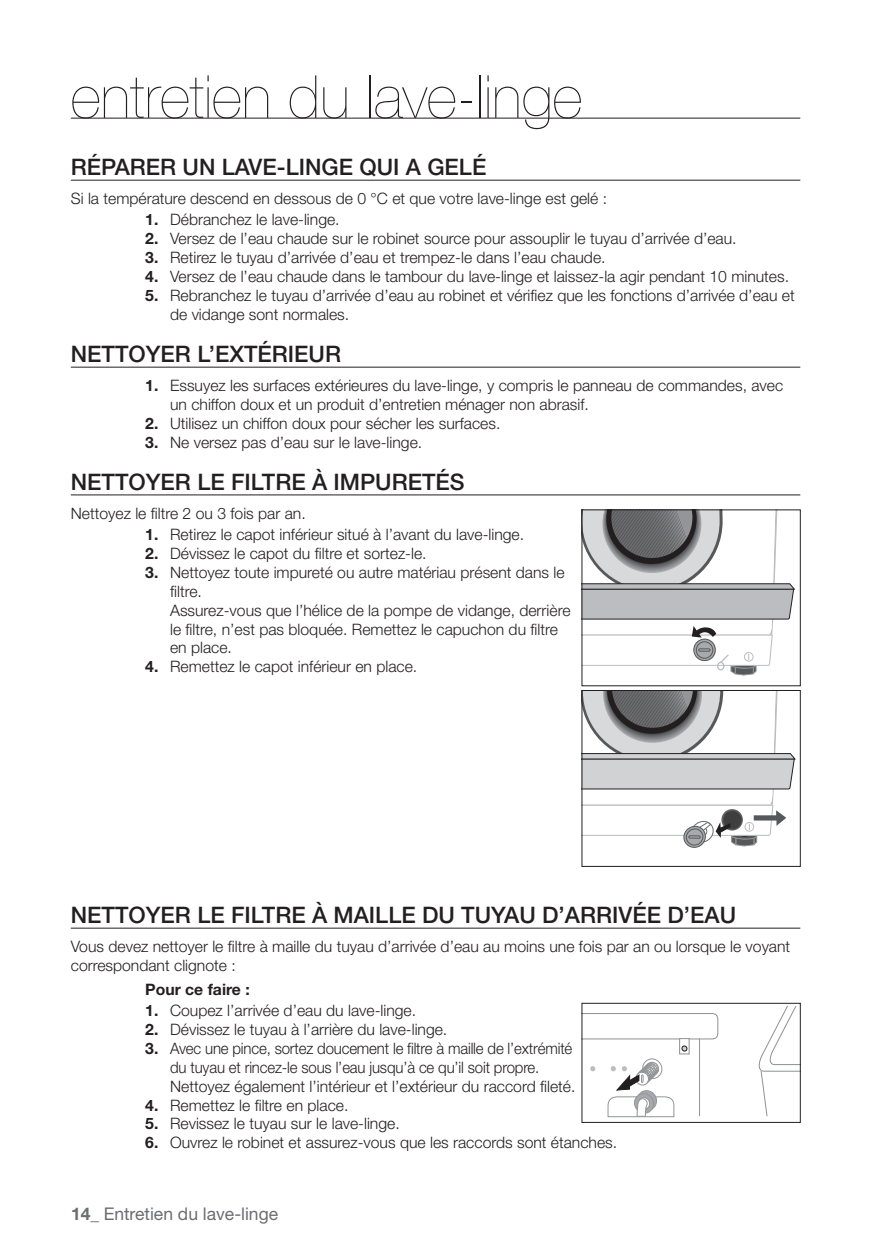
<style>
.page{position:relative;width:883px;height:1256px;background:#fff}
.page>*{position:absolute;margin:0;border:0;box-sizing:border-box;transform-origin:0 0}
.t1{font:200 59.5px "Helvetica Neue";color:#231f20}
.t2{font:500 22.75px "Helvetica Neue";color:#231f20}
.t3{font:17.5px "Helvetica Neue";color:#6c6d70}
.t4{font:300 15.75px/18.9px "Helvetica Neue";color:#231f20}
.t5{font:300 15.75px/18.9px "Helvetica Neue";color:#231f20;scale:.95 1}
.t6{font:700 15.75px "Helvetica Neue";color:#231f20}
.s1{font-weight:700}
</style>
<div class="page">
<hr style="left:71px;top:118px;width:729px;height:1px;background:#231f20">
<hr style="left:71px;top:180px;width:729px;height:1px;background:#231f20">
<hr style="left:71px;top:367px;width:729px;height:1px;background:#231f20">
<hr style="left:71px;top:494px;width:729px;height:1px;background:#231f20">
<hr style="left:71px;top:927px;width:729px;height:1px;background:#231f20">
<svg style="left:584px;top:511px;width:210px;height:164px"></svg>
<svg style="left:642px;top:1058px;width:20px;height:20px"></svg>
<div style="left:642px;top:1058px;width:20px;height:21px;border:1px solid #939598;border-radius:50%"></div>
<div style="left:646px;top:1061px;width:13px;height:14px;border:1px solid #939598;border-radius:50%"></div>
<div style="left:589px;top:1065px;width:7px;height:7px;border:1px solid #fff;border-radius:50%"></div>
<hr style="left:699px;top:1038px;width:1px;height:78px;background:#939598">
<div style="left:679px;top:1038px;width:10px;height:16px;border:1px solid #939598"></div>
<svg style="left:584px;top:1013px;width:135px;height:38px"></svg>
<svg style="left:610px;top:1062px;width:49px;height:28px"></svg>
<div style="left:637px;top:1090px;width:19px;height:20px;background:#a8a9ad;border-radius:50%"></div>
<div style="left:637px;top:1089px;width:20px;height:21px;border:1px solid #939598;border-radius:50%"></div>
<div style="left:634px;top:1092px;width:20px;height:21px;border:1px solid #939598;border-radius:50%"></div>
<svg style="left:607px;top:1096px;width:67px;height:21px"></svg>
<svg style="left:758px;top:1006px;width:40px;height:111px"></svg>
<div style="left:582px;top:1003px;width:218px;height:119px;border:1px solid #231f20"></div>
<div style="left:683px;top:825px;width:23px;height:22px;border:1px solid #57585a;border-radius:50%"></div>
<svg style="left:584px;top:692px;width:211px;height:154px"></svg>
<div style="left:582px;top:690px;width:218px;height:176px;border:1px solid #231f20"></div>
<h1 class="t1" style="left:71px;top:62px;width:513px">entretien du lave-linge</h1>
<h2 class="t2" style="left:71px;top:153px;width:417px">RÉPARER UN LAVE-LINGE QUI A GELÉ</h2>
<p class="t4" style="left:71px;top:188px;width:538px">Si la température descend en dessous de 0 °C et que votre lave-linge est gelé :</p>
<p class="t4" style="left:145px;top:210px;width:196px"><span class="s1">1.</span> Débranchez le lave-linge.</p>
<p class="t4" style="left:145px;top:229px;width:593px"><span class="s1">2.</span> Versez de l’eau chaude sur le robinet source pour assouplir le tuyau d’arrivée d’eau.</p>
<p class="t4" style="left:145px;top:248px;width:462px"><span class="s1">3.</span> Retirez le tuyau d’arrivée d’eau et trempez-le dans l’eau chaude.</p>
<p class="t4" style="left:145px;top:266px;width:645px"><span class="s1">4.</span> Versez de l’eau chaude dans le tambour du lave-linge et laissez-la agir pendant 10 minutes.</p>
<p class="t4" style="left:170px;top:285px;width:626px;text-indent:-25px"><span class="s1">5.</span> Rebranchez le tuyau d’arrivée d’eau au robinet et vérifiez que les fonctions d’arrivée d’eau et de vidange sont normales.</p>
<h2 class="t2" style="left:71px;top:340px;width:272px">NETTOYER L’EXTÉRIEUR</h2>
<p class="t4" style="left:170px;top:375px;width:614px;text-indent:-25px"><span class="s1">1.</span> Essuyez les surfaces extérieures du lave-linge, y compris le panneau de commandes, avec un chiffon doux et un produit d’entretien ménager non abrasif.</p>
<p class="t4" style="left:145px;top:413px;width:357px"><span class="s1">2.</span> Utilisez un chiffon doux pour sécher les surfaces.</p>
<p class="t4" style="left:145px;top:432px;width:278px"><span class="s1">3.</span> Ne versez pas d’eau sur le lave-linge.</p>
<h2 class="t2" style="left:71px;top:468px;width:395px">NETTOYER LE FILTRE À IMPURETÉS</h2>
<p class="t4" style="left:71px;top:503px;width:236px">Nettoyez le filtre 2 ou 3 fois par an.</p>
<p class="t4" style="left:145px;top:524px;width:380px"><span class="s1">1.</span> Retirez le capot inférieur situé à l’avant du lave-linge.</p>
<p class="t4" style="left:145px;top:543px;width:283px"><span class="s1">2.</span> Dévissez le capot du filtre et sortez-le.</p>
<p class="t4" style="left:170px;top:562px;width:402px;text-indent:-25px"><span class="s1">3.</span> Nettoyez toute impureté ou autre matériau présent dans le filtre.<br>Assurez-vous que l’hélice de la pompe de vidange, derrière le filtre, n’est pas bloquée. Remettez le capuchon du filtre en place.</p>
<p class="t4" style="left:145px;top:657px;width:273px"><span class="s1">4.</span> Remettez le capot inférieur en place.</p>
<h2 class="t2" style="left:71px;top:901px;width:667px">NETTOYER LE FILTRE À MAILLE DU TUYAU D’ARRIVÉE D’EAU</h2>
<p class="t4" style="left:71px;top:936px;width:721px">Vous devez nettoyer le filtre à maille du tuyau d’arrivée d’eau au moins une fois par an ou lorsque le voyant correspondant clignote :</p>
<p class="t6" style="left:145px;top:979px;width:106px">Pour ce faire :</p>
<p class="t4" style="left:145px;top:1000px;width:272px"><span class="s1">1.</span> Coupez l’arrivée d’eau du lave-linge.</p>
<p class="t4" style="left:145px;top:1019px;width:303px"><span class="s1">2.</span> Dévissez le tuyau à l’arrière du lave-linge.</p>
<p class="t5" style="left:170px;top:1038px;width:428px;text-indent:-25px"><span class="s1">3.</span> Avec une pince, sortez doucement le filtre à maille de l’extrémité du tuyau et rincez-le sous l’eau jusqu’à ce qu’il soit propre.<br>Nettoyez également l’intérieur et l’extérieur du raccord fileté.</p>
<p class="t4" style="left:145px;top:1095px;width:205px"><span class="s1">4.</span> Remettez le filtre en place.</p>
<p class="t4" style="left:145px;top:1114px;width:256px"><span class="s1">5.</span> Revissez le tuyau sur le lave-linge.</p>
<p class="t4" style="left:145px;top:1132px;width:473px"><span class="s1">6.</span> Ouvrez le robinet et assurez-vous que les raccords sont étanches.</p>
<p class="t3" style="left:71px;top:1203px;width:208px"><span class="s1">14_</span> Entretien du lave-linge</p>
</div>
